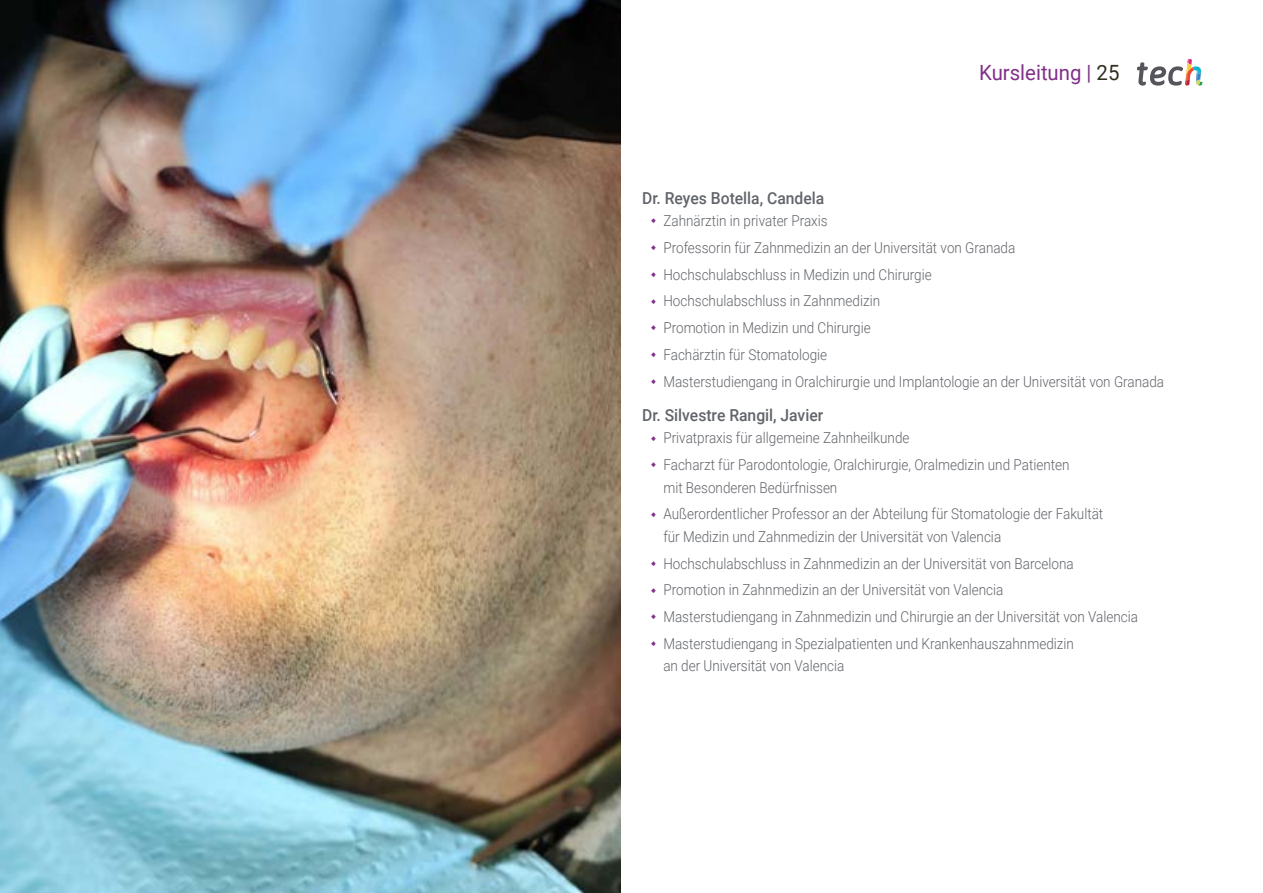
<style>
.page{position:relative;width:1263px;height:893px;background:#fff}
.page>*{position:absolute;margin:0;border:0;box-sizing:border-box;transform-origin:0 0}
.t1{font:21px "Roboto";color:#813089}
.t2{font:500 16.5px "Roboto";color:#61646a;scale:.95 1}
.t3{font:300 15px/26.7px "Roboto";color:#61646a;scale:.9 1}
.s1{color:#312e20}
</style>
<div class="page">
<img style="left:0;top:0;width:621px;height:893px">
<svg style="left:1137px;top:59px;width:65px;height:27px"></svg>
<h1 class="t1" style="left:979px;top:57px;width:142px">Kursleitung | <span class="s1">25</span></h1>
<p class="t2" style="left:642px;top:186px;width:193px">Dr. Reyes Botella, Candela</p>
<p class="t3" style="left:663px;top:207px;width:558px">Zahnärztin in privater Praxis<br>Professorin für Zahnmedizin an der Universität von Granada<br>Hochschulabschluss in Medizin und Chirurgie<br>Hochschulabschluss in Zahnmedizin<br>Promotion in Medizin und Chirurgie<br>Fachärztin für Stomatologie<br>Masterstudiengang in Oralchirurgie und Implantologie an der Universität von Granada</p>
<p class="t2" style="left:642px;top:403px;width:192px">Dr. Silvestre Rangil, Javier</p>
<p class="t3" style="left:663px;top:424px;width:453px">Privatpraxis für allgemeine Zahnheilkunde<br>Facharzt für Parodontologie, Oralchirurgie, Oralmedizin und Patienten</p>
<p class="t3" style="left:663px;top:473px;width:490px">mit Besonderen Bedürfnissen<br>Außerordentlicher Professor an der Abteilung für Stomatologie der Fakultät</p>
<p class="t3" style="left:663px;top:523px;width:529px">für Medizin und Zahnmedizin der Universität von Valencia<br>Hochschulabschluss in Zahnmedizin an der Universität von Barcelona Promotion in Zahnmedizin an der Universität von Valencia<br>Masterstudiengang in Zahnmedizin und Chirurgie an der Universität von Valencia Masterstudiengang in Spezialpatienten und Krankenhauszahnmedizin</p>
<p class="t3" style="left:663px;top:652px;width:203px">an der Universität von Valencia</p>
</div>
